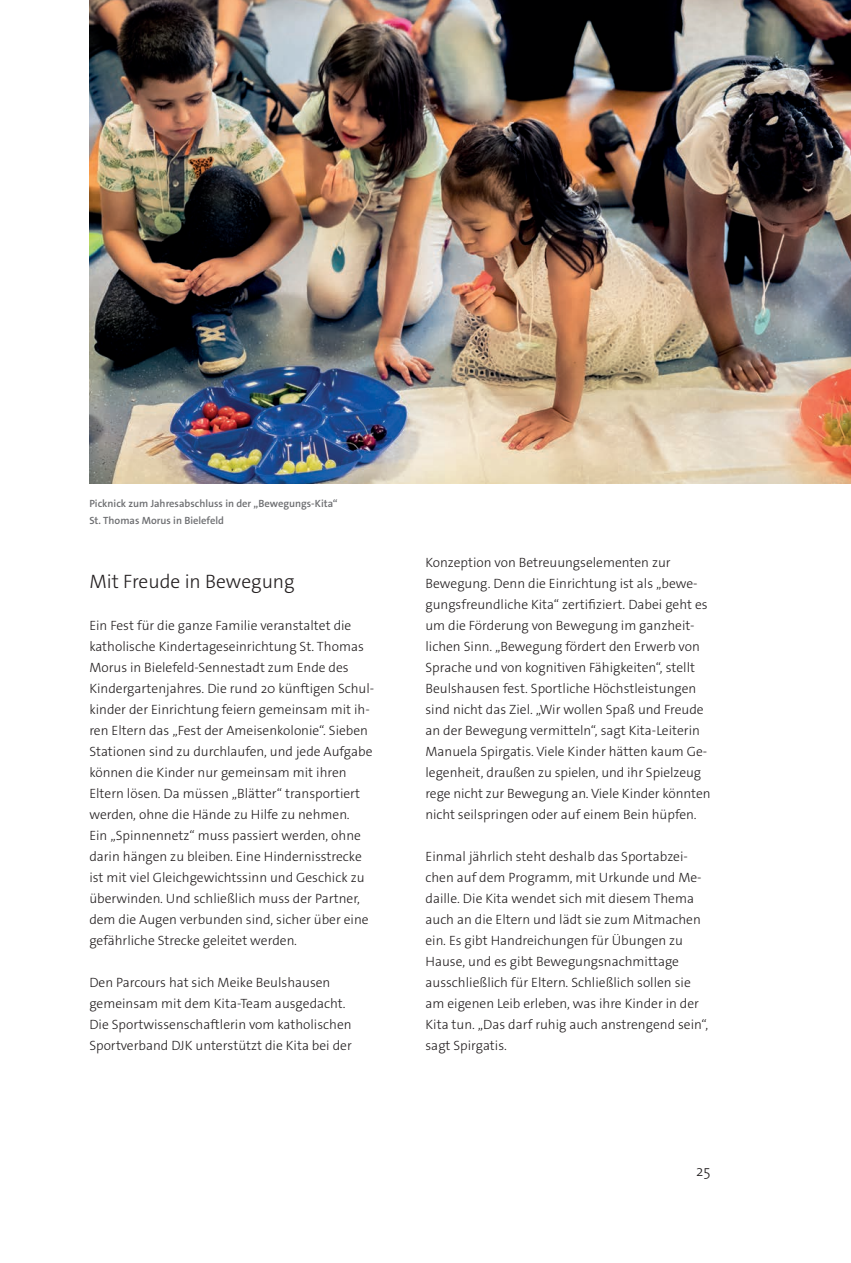
<style>
.page{position:relative;width:851px;height:1263px;background:#fff}
.page>*{position:absolute;margin:0;border:0;box-sizing:border-box;transform-origin:0 0}
.t1{font:300 19.5px "The Sans Os F";color:#231f20}
.t2{font:300 15px "The Sans Os F";color:#231f20}
.t3{font:300 13.5px/21px "The Sans Os F";color:#231f20}
.t4{font:600 10.5px/16.5px "The Sans Os F";color:#6c6d70}
</style>
<div class="page">
<img style="left:89px;top:0;width:761px;height:484px">
<p class="t4" style="left:89px;top:496px;width:250px">Picknick zum Jahresabschluss in der „Bewegungs-Kita“<br>St. Thomas Morus in Bielefeld</p>
<h1 class="t1" style="left:89px;top:569px;width:207px">Mit Freude in Bewegung</h1>
<p class="t3" style="left:89px;top:615px;width:286px">Ein Fest für die ganze Familie veranstaltet die katholische Kindertageseinrichtung St. Thomas Morus in Bielefeld-Sennestadt zum Ende des Kindergartenjahres. Die rund 20 künftigen Schul&shy;kinder der Einrichtung feiern gemeinsam mit ih&shy;ren Eltern das „Fest der Ameisenkolonie“. Sieben Stationen sind zu durchlaufen, und jede Aufgabe können die Kinder nur gemeinsam mit ihren Eltern lösen. Da müssen „Blätter“ transportiert werden, ohne die Hände zu Hilfe zu nehmen.<br>Ein „Spinnennetz“ muss passiert werden, ohne darin hängen zu bleiben. Eine Hindernisstrecke ist mit viel Gleichgewichtssinn und Geschick zu überwinden. Und schließlich muss der Partner, dem die Augen verbunden sind, sicher über eine gefährliche Strecke geleitet werden.</p>
<p class="t3" style="left:89px;top:972px;width:264px">Den Parcours hat sich Meike Beulshausen gemeinsam mit dem Kita-Team ausgedacht.<br>Die Sportwissenschaftlerin vom katholischen Sportverband DJK unterstützt die Kita bei der</p>
<p class="t3" style="left:425px;top:552px;width:286px">Konzeption von Betreuungselementen zur Bewegung. Denn die Einrichtung ist als „bewe&shy;gungsfreundliche Kita“ zertifiziert. Dabei geht es um die Förderung von Bewegung im ganzheit&shy;lichen Sinn. „Bewegung fördert den Erwerb von Sprache und von kognitiven Fähigkeiten“, stellt Beulshausen fest. Sportliche Höchstleistungen sind nicht das Ziel. „Wir wollen Spaß und Freude an der Bewegung vermitteln“, sagt Kita-Leiterin Manuela Spirgatis. Viele Kinder hätten kaum Ge&shy;legenheit, draußen zu spielen, und ihr Spielzeug rege nicht zur Bewegung an. Viele Kinder könnten nicht seilspringen oder auf einem Bein hüpfen.</p>
<p class="t3" style="left:425px;top:846px;width:284px">Einmal jährlich steht deshalb das Sportabzei&shy;chen auf dem Programm, mit Urkunde und Me&shy;daille. Die Kita wendet sich mit diesem Thema auch an die Eltern und lädt sie zum Mitmachen ein. Es gibt Handreichungen für Übungen zu Hause, und es gibt Bewegungsnachmittage ausschließlich für Eltern. Schließlich sollen sie am eigenen Leib erleben, was ihre Kinder in der Kita tun. „Das darf ruhig auch anstrengend sein“, sagt Spirgatis.</p>
<p class="t2" style="left:696px;top:1161px;width:16px">25</p>
</div>
